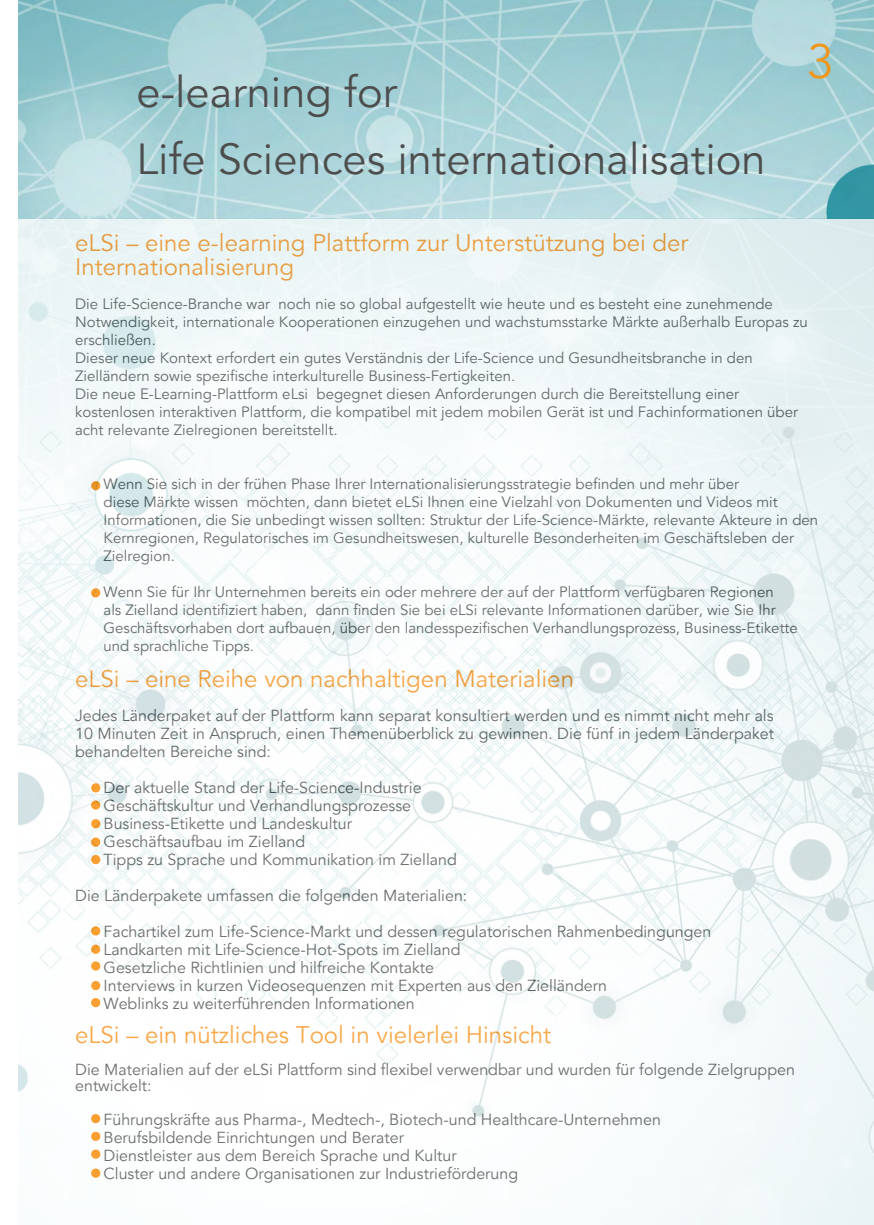
<style>
.page{position:relative;width:874px;height:1225px;background:#fff}
.page>*{position:absolute;margin:0;border:0;box-sizing:border-box;transform-origin:0 0}
.t1{font:48px "Avenir";color:#ef961c}
.t2{font:43.4px "Avenir";color:#4d4d4d}
.t3{font:24px/24px "Avenir";color:#f8931f}
.t4{font:24px "Avenir";color:#f8931d}
.t5{font:16px/18px "Avenir";color:#4d4d4d}
.t6{font:15px/18px "Avenir";color:#4d4d4d}
</style>
<div class="page">
<img style="left:18px;top:0;width:855px;height:218px">
<img style="left:18px;top:218px;width:855px;height:1007px">
<p class="t2" style="left:136px;top:67px;width:262px">e-learning for</p>
<p class="t2" style="left:136px;top:134px;width:630px">Life Sciences internationalisation</p>
<p class="t1" style="left:806px;top:34px;width:28px">3</p>
<p class="t3" style="left:75px;top:231px;width:614px">eLSi – eine e-learning Plattform zur Unterstützung bei der<br>Internationalisierung</p>
<p class="t6" style="left:75px;top:295px;width:733px">Die Life-Science-Branche war noch nie so global aufgestellt wie heute und es besteht eine zunehmende<br>Notwendigkeit, internationale Kooperationen einzugehen und wachstumsstarke Märkte außerhalb Europas zu erschließen.</p>
<p class="t6" style="left:75px;top:349px;width:678px">Dieser neue Kontext erfordert ein gutes Verständnis der Life-Science und Gesundheitsbranche in den<br>Zielländern sowie spezifische interkulturelle Business-Fertigkeiten.</p>
<p class="t6" style="left:75px;top:385px;width:724px">Die neue E-Learning-Plattform eLsi begegnet diesen Anforderungen durch die Bereitstellung einer kostenlosen interaktiven Plattform, die kompatibel mit jedem mobilen Gerät ist und Fachinformationen über acht relevante Zielregionen bereitstellt.</p>
<p class="t6" style="left:103px;top:475px;width:715px">Wenn Sie sich in der frühen Phase Ihrer Internationalisierungsstrategie befinden und mehr über<br>diese Märkte wissen möchten, dann bietet eLSi Ihnen eine Vielzahl von Dokumenten und Videos mit Informationen, die Sie unbedingt wissen sollten: Struktur der Life-Science-Märkte, relevante Akteure in den Kernregionen, Regulatorisches im Gesundheitswesen, kulturelle Besonderheiten im Geschäftsleben der Zielregion.</p>
<p class="t6" style="left:103px;top:583px;width:695px">Wenn Sie für Ihr Unternehmen bereits ein oder mehrere der auf der Plattform verfügbaren Regionen<br>als Zielland identifiziert haben, dann finden Sie bei eLSi relevante Informationen darüber, wie Sie Ihr Geschäftsvorhaben dort aufbauen, über den landesspezifischen Verhandlungsprozess, Business-Etikette und sprachliche Tipps.</p>
<p class="t3" style="left:75px;top:667px;width:500px">eLSi – eine Reihe von nachhaltigen Materialien</p>
<p class="t5" style="left:75px;top:707px;width:700px;text-align:justify">Jedes Länderpaket auf der Plattform kann separat konsultiert werden und es nimmt nicht mehr als 10 Minuten Zeit in Anspruch, einen Themenüberblick zu gewinnen. Die fünf in jedem Länderpaket behandelten Bereiche sind:</p>
<p class="t5" style="left:103px;top:779px;width:319px">Der aktuelle Stand der Life-Science-Industrie</p>
<p class="t5" style="left:103px;top:797px;width:309px">Geschäftskultur und Verhandlungsprozesse</p>
<p class="t5" style="left:103px;top:815px;width:250px">Business-Etikette und Landeskultur</p>
<p class="t5" style="left:103px;top:833px;width:203px">Geschäftsaufbau im Zielland</p>
<p class="t5" style="left:103px;top:851px;width:354px">Tipps zu Sprache und Kommunikation im Zielland</p>
<p class="t5" style="left:75px;top:887px;width:393px">Die Länderpakete umfassen die folgenden Materialien:</p>
<p class="t5" style="left:103px;top:923px;width:609px">Fachartikel zum Life-Science-Markt und dessen regulatorischen Rahmenbedingungen</p>
<p class="t5" style="left:103px;top:941px;width:358px">Landkarten mit Life-Science-Hot-Spots im Zielland</p>
<p class="t5" style="left:103px;top:959px;width:332px">Gesetzliche Richtlinien und hilfreiche Kontakte</p>
<p class="t5" style="left:103px;top:977px;width:504px">Interviews in kurzen Videosequenzen mit Experten aus den Zielländern</p>
<p class="t5" style="left:103px;top:995px;width:312px">Weblinks zu weiterführenden Informationen</p>
<p class="t4" style="left:75px;top:1021px;width:477px">eLSi – ein nützliches Tool in vielerlei Hinsicht</p>
<p class="t5" style="left:75px;top:1062px;width:721px;line-height:16px">Die Materialien auf der eLSi Plattform sind flexibel verwendbar und wurden für folgende Zielgruppen entwickelt:</p>
<p class="t5" style="left:103px;top:1111px;width:558px">Führungskräfte aus Pharma-, Medtech-, Biotech-und Healthcare-Unternehmen</p>
<p class="t5" style="left:103px;top:1129px;width:302px">Berufsbildende Einrichtungen und Berater</p>
<p class="t5" style="left:103px;top:1147px;width:354px">Dienstleister aus dem Bereich Sprache und Kultur</p>
<p class="t5" style="left:103px;top:1165px;width:416px">Cluster und andere Organisationen zur Industrieförderung</p>
</div>
